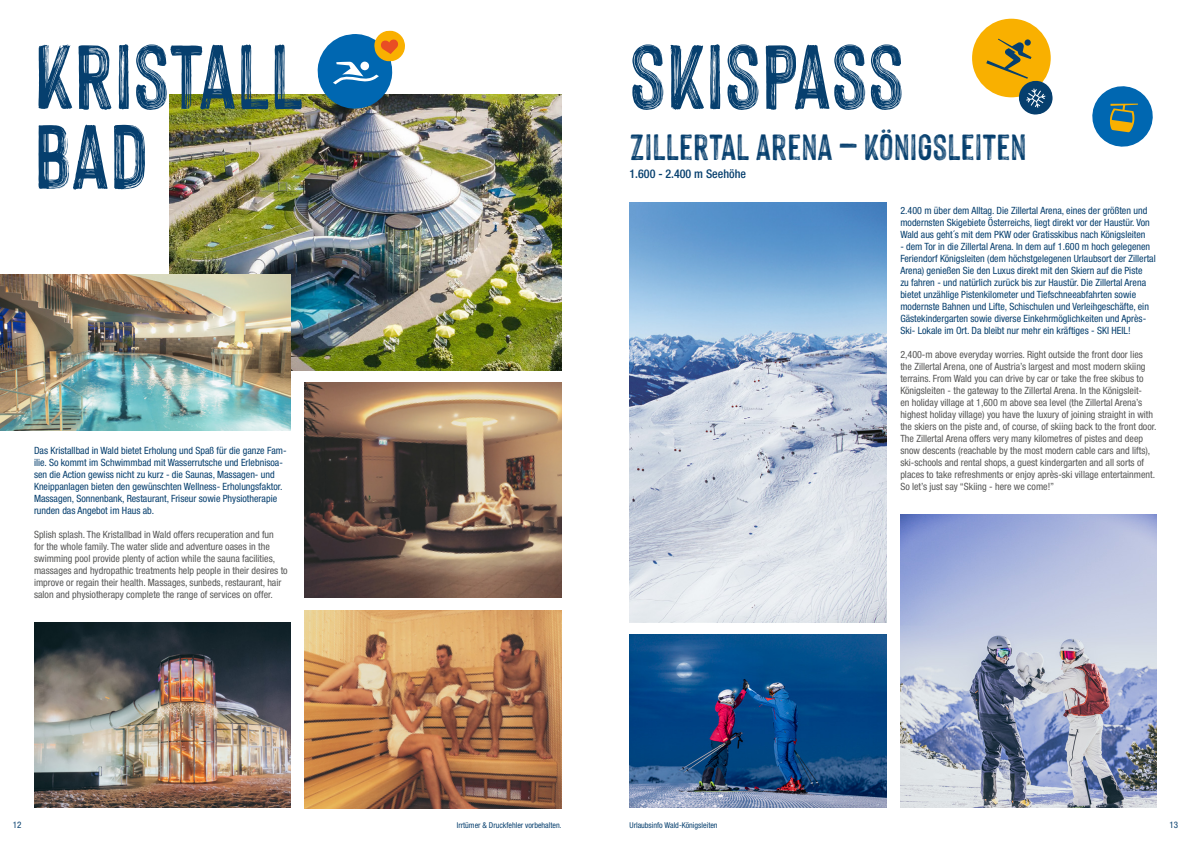
<style>
.page{position:relative;width:1191px;height:842px;background:#fff}
.page>*{position:absolute;margin:0;border:0;box-sizing:border-box;transform-origin:0 0}
.t1{font:100px/80px "Hackney Vector";color:#063f6e}
.t2{font:40px "Hackney Vector";color:#063f6e}
.t3{font:500 condensed 12px "Helvetica Neue LT Pro";color:#063f6e}
.t4{font:condensed 10px/12px "Helvetica Neue LT Pro";color:#575756}
.t5{font:condensed 10px/12px "Helvetica Neue LT Pro";color:#063f6e}
.t6{font:condensed 9px "Helvetica Neue LT Pro";color:#063f6e}
.t7{font:condensed 8px "Helvetica Neue LT Pro";color:#063f6e}
</style>
<div class="page">
<img style="left:169px;top:94px;width:392px;height:276px">
<img style="left:0;top:274px;width:291px;height:156px">
<img style="left:305px;top:610px;width:256px;height:198px">
<img style="left:305px;top:382px;width:256px;height:216px">
<img style="left:34px;top:622px;width:257px;height:186px">
<img style="left:900px;top:514px;width:257px;height:294px">
<img style="left:629px;top:634px;width:257px;height:174px">
<img style="left:629px;top:202px;width:257px;height:420px">
<svg style="left:315px;top:30px;width:91px;height:81px"></svg>
<div style="left:972px;top:19px;width:78px;height:78px;background:#f9b000;border-radius:50%"></div>
<svg style="left:1092px;top:86px;width:61px;height:61px"></svg>
<svg style="left:986px;top:39px;width:67px;height:76px"></svg>
<h1 class="t1" style="left:34px;top:34px;width:271px">KRISTALL<br>BAD</h1>
<h1 class="t1" style="left:629px;top:34px;width:276px">SKISPASS</h1>
<h2 class="t2" style="left:629px;top:125px;width:398px">ZILLERTAL ARENA – KÖNIGSLEITEN</h2>
<p class="t3" style="left:629px;top:167px;width:118px">1.600 - 2.400 m Seehöhe</p>
<p class="t5" style="left:34px;top:444px;width:254px">Das Kristallbad in Wald bietet Erholung und Spaß für die ganze Fam&shy;ilie. So kommt im Schwimmbad mit Wasserrutsche und Erlebnisoa&shy;sen die Action gewiss nicht zu kurz - die Saunas, Massagen- und Kneippanlagen bieten den gewünschten Wellness- Erholungsfaktor.<br>Massagen, Sonnenbank, Restaurant, Friseur sowie Physiotherapie runden das Angebot im Haus ab.</p>
<p class="t4" style="left:34px;top:528px;width:255px">Splish splash. The Kristallbad in Wald offers recuperation and fun<br>for the whole family. The water slide and adventure oases in the swimming pool provide plenty of action while the sauna facilities, massages and hydropathic treatments help people in their desires to improve or regain their health. Massages, sunbeds, restaurant, hair salon and physiotherapy complete the range of services on offer.</p>
<p class="t5" style="left:900px;top:204px;width:251px">2.400 m über dem Alltag. Die Zillertal Arena, eines der größten und modernsten Skigebiete Österreichs, liegt direkt vor der Haustür. Von<br>Wald aus geht´s mit dem PKW oder Gratisskibus nach Königsleiten</p>
<p class="t5" style="left:900px;top:240px;width:257px">- dem Tor in die Zillertal Arena. In dem auf 1.600 m hoch gelegenen Feriendorf Königsleiten (dem höchstgelegenen Urlaubsort der Zillertal Arena) genießen Sie den Luxus direkt mit den Skiern auf die Piste<br>zu fahren - und natürlich zurück bis zur Haustür. Die Zillertal Arena bietet unzählige Pistenkilometer und Tiefschneeabfahrten sowie modernste Bahnen und Lifte, Schischulen und Verleihgeschäfte, ein Gästekindergarten sowie diverse Einkehrmöglichkeiten und Après-Ski- Lokale im Ort. Da bleibt nur mehr ein kräftiges - SKI HEIL!</p>
<p class="t4" style="left:900px;top:348px;width:258px">2,400-m above everyday worries. Right outside the front door lies the Zillertal Arena, one of Austria’s largest and most modern skiing terrains. From Wald you can drive by car or take the free skibus to Königsleiten - the gateway to the Zillertal Arena. In the Königsleit-<br>en holiday village at 1,600 m above sea level (the Zillertal Arena’s highest holiday village) you have the luxury of joining straight in with the skiers on the piste and, of course, of skiing back to the front door.<br>The Zillertal Arena offers very many kilometres of pistes and deep snow descents (reachable by the most modern cable cars and lifts), ski-schools and rental shops, a guest kindergarten and all sorts of places to take refreshments or enjoy après-ski village entertainment.<br>So let’s just say “Skiing - here we come!”</p>
<p class="t6" style="left:13px;top:820px;width:10px">12</p>
<p class="t7" style="left:457px;top:820px;width:106px">Irrtümer &amp; Druckfehler vorbehalten.</p>
<p class="t7" style="left:629px;top:820px;width:90px">Urlaubsinfo Wald-Königsleiten</p>
<p class="t6" style="left:1169px;top:820px;width:10px">13</p>
</div>
